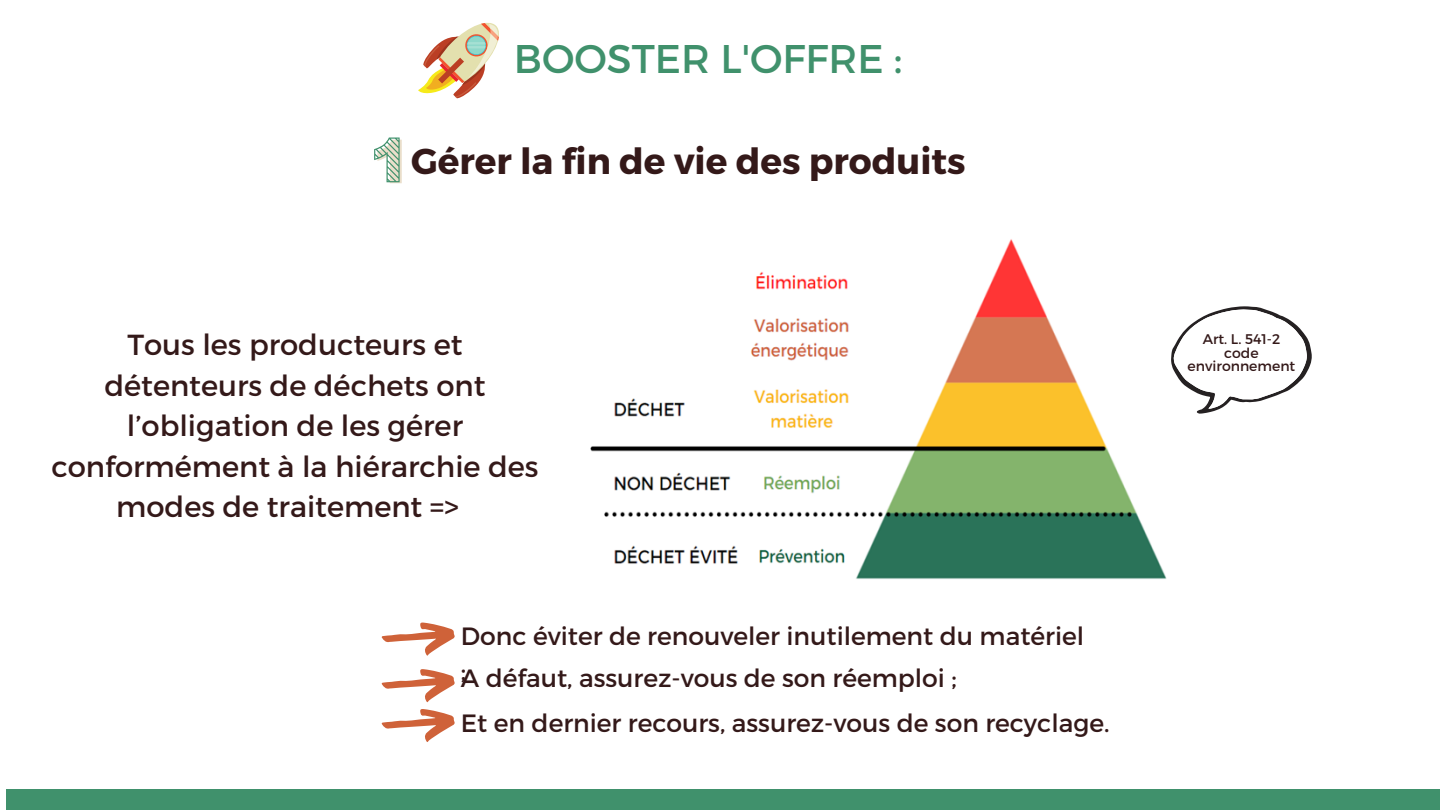
<style>
.page{position:relative;width:1440px;height:810px;background:#fff}
.page>*{position:absolute;margin:0;border:0;box-sizing:border-box;transform-origin:0 0}
.t1{font:40px "Montserrat";color:#40916c}
.t2{font:700 36px "Montserrat";color:#341919}
.t3{font:29px/40.5px "Montserrat";color:#341919;text-align:center}
.t4{font:25px/34.5px "Montserrat";color:#341919}
.t5{font:14px/13.5px "Montserrat";color:#341919;text-align:center}
</style>
<div class="page">
<div style="left:7px;top:790px;width:1433px;height:20px;background:#40916c"></div>
<svg style="left:374px;top:138px;width:28px;height:45px"></svg>
<img style="left:590px;top:239px;width:577px;height:340px">
<svg style="left:381px;top:622px;width:74px;height:34px"></svg>
<svg style="left:381px;top:669px;width:74px;height:33px"></svg>
<svg style="left:381px;top:709px;width:74px;height:33px"></svg>
<svg style="left:1171px;top:306px;width:141px;height:108px"></svg>
<svg style="left:418px;top:22px;width:81px;height:76px"></svg>
<p class="t1" style="left:514px;top:33px;width:390px">BOOSTER L'OFFRE :</p>
<p class="t2" style="left:411px;top:137px;width:556px">Gérer la fin de vie des produits</p>
<p class="t3" style="left:51px;top:323px;width:489px">Tous les producteurs et détenteurs de déchets ont l’obligation de les gérer conformément à la hiérarchie des modes de traitement =&gt;</p>
<p class="t4" style="left:461px;top:618px;width:625px">Donc éviter de renouveler inutilement du matériel ;</p>
<p class="t4" style="left:461px;top:660px;width:497px">A défaut, assurez-vous de son réemploi ;</p>
<p class="t4" style="left:461px;top:705px;width:650px">Et en dernier recours, assurez-vous de son recyclage.</p>
<p class="t5" style="left:1203px;top:332px;width:79px">Art. L. 541-2</p>
<p class="t5" style="left:1188px;top:345px;width:109px">code environnement</p>
</div>
